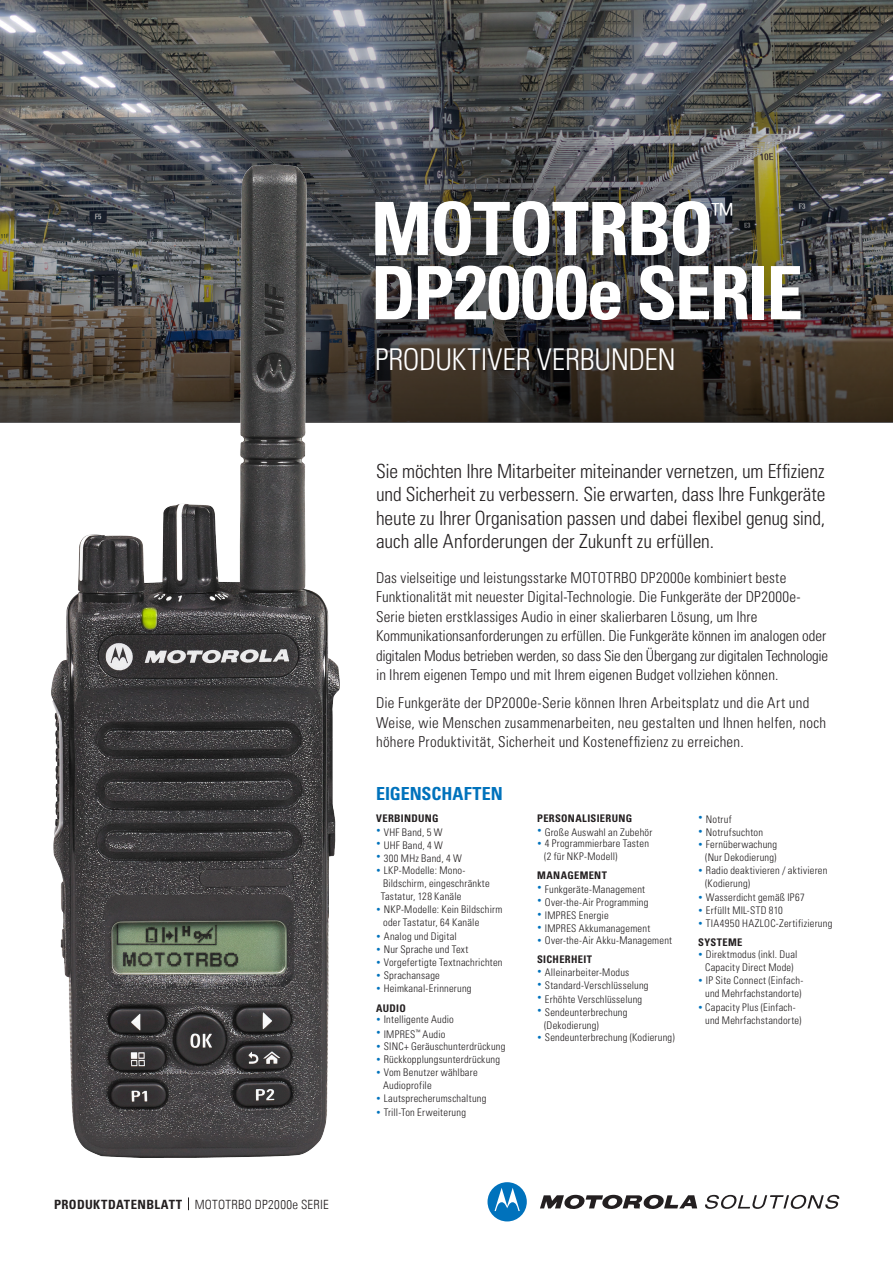
<style>
.page{position:relative;width:893px;height:1263px;background:#fff}
.page>*{position:absolute;margin:0;border:0;box-sizing:border-box;transform-origin:0 0}
.t1{font:700 condensed 73.65px "Univers LT Std";letter-spacing:-.03em;color:#fff}
.t2{font:300 condensed 30px "Univers LT Std";letter-spacing:-.01em;color:#fff}
.t3{font:300 condensed 29.25px "Univers LT Std";color:#fff}
.t4{font:300 condensed 19.5px/23.2px "Univers LT Std";letter-spacing:-.005em;color:#231f20;text-align:justify}
.t5{font:700 condensed 18px "Univers LT Std";letter-spacing:-.005em;color:#0072bc}
.t6{font:300 condensed 15px/19.5px "Univers LT Std";letter-spacing:.005em;color:#231f20}
.t7{font:300 condensed 12.75px "Univers LT";letter-spacing:.02em;color:#231f20}
.t8{font:300 condensed 10.5px/13.2px "Univers LT Std";letter-spacing:.02em;color:#231f20}
.t9{font:700 condensed 10.5px "Univers LT Std";letter-spacing:.03em;color:#231f20}
.s1{font-family:"Univers LT Std";font-weight:700}
.s2{font-size:75.9px}
.s3{font-family:"Koz Min Pr 6 N";font-weight:400;font-stretch:normal;color:#0072bc}
</style>
<div class="page">
<svg style="left:122px;top:0;width:771px;height:50px;background:#5a5d5e"></svg>
<img style="left:0;top:50px;width:893px;height:372px">
<img style="left:46px;top:161px;width:298px;height:997px">
<svg style="left:188px;top:1197px;width:1px;height:13px"></svg>
<svg style="left:540px;top:1195px;width:157px;height:14px"></svg>
<svg style="left:487px;top:1182px;width:40px;height:39px"></svg>
<svg style="left:705px;top:1195px;width:134px;height:14px"></svg>
<p class="t7" style="left:54px;top:1196px;width:276px"><span class="s1">PRODUKTDATENBLATT</span> MOTOTRBO DP2000e SERIE</p>
<p class="t1" style="left:371px;top:184px;width:344px">MOTOTRBO</p>
<p class="t3" style="left:711px;top:196px;width:23px">™</p>
<p class="t1" style="left:371px;top:248px;width:434px">DP<span class="s2">2000</span>e SERIE</p>
<p class="t2" style="left:375px;top:341px;width:302px">PRODUKTIVER VERBUNDEN</p>
<p class="t4" style="left:376px;top:460px;width:451px">Sie möchten Ihre Mitarbeiter miteinander vernetzen, um Effizienz und Sicherheit zu verbessern. Sie erwarten, dass Ihre Funkgeräte heute zu Ihrer Organisation passen und dabei flexibel genug sind, auch alle Anforderungen der Zukunft zu erfüllen.</p>
<p class="t6" style="left:376px;top:568px;width:454px">Das vielseitige und leistungsstarke MOTOTRBO DP2000e kombiniert beste Funktionalität mit neuester Digital-Technologie. Die Funkgeräte der DP2000e-Serie bieten erstklassiges Audio in einer skalierbaren Lösung, um Ihre Kommunikationsanforderungen zu erfüllen. Die Funkgeräte können im analogen oder digitalen Modus betrieben werden, so dass Sie den Übergang zur digitalen Technologie in Ihrem eigenen Tempo und mit Ihrem eigenen Budget vollziehen können.</p>
<p class="t6" style="left:376px;top:693px;width:452px">Die Funkgeräte der DP2000e-Serie können Ihren Arbeitsplatz und die Art und<br>Weise, wie Menschen zusammenarbeiten, neu gestalten und Ihnen helfen, noch höhere Produktivität, Sicherheit und Kosteneffizienz zu erreichen.</p>
<p class="t5" style="left:376px;top:782px;width:128px">EIGENSCHAFTEN</p>
<p class="t9" style="left:376px;top:812px;width:64px">VERBINDUNG</p>
<p class="t8" style="left:376px;top:825px;width:68px"><span class="s3">•</span> VHF Band, 5 W</p>
<p class="t8" style="left:376px;top:838px;width:68px"><span class="s3">•</span> UHF Band, 4 W</p>
<p class="t8" style="left:376px;top:852px;width:87px"><span class="s3">•</span> 300 MHz Band, 4 W</p>
<p class="t8" style="left:376px;top:863px;width:91px"><span class="s3">•</span> LKP-Modelle: Mono-</p>
<p class="t8" style="left:383px;top:876px;width:108px">Bildschirm, eingeschränkte</p>
<p class="t8" style="left:381px;top:890px;width:82px">Tastatur, 128 Kanäle</p>
<p class="t8" style="left:376px;top:903px;width:128px"><span class="s3">•</span> NKP-Modelle: Kein Bildschirm</p>
<p class="t8" style="left:383px;top:916px;width:98px">oder Tastatur, 64 Kanäle</p>
<p class="t8" style="left:376px;top:929px;width:82px"><span class="s3">•</span> Analog und Digital</p>
<p class="t8" style="left:376px;top:942px;width:94px"><span class="s3">•</span> Nur Sprache und Text</p>
<p class="t8" style="left:376px;top:956px;width:128px"><span class="s3">•</span> Vorgefertigte Textnachrichten</p>
<p class="t8" style="left:376px;top:969px;width:65px"><span class="s3">•</span> Sprachansage</p>
<p class="t8" style="left:376px;top:982px;width:97px"><span class="s3">•</span> Heimkanal-Erinnerung</p>
<p class="t9" style="left:376px;top:1001px;width:31px">AUDIO</p>
<p class="t8" style="left:376px;top:1013px;width:79px"><span class="s3">•</span> Intelligente Audio</p>
<p class="t8" style="left:376px;top:1027px;width:71px"><span class="s3">•</span> IMPRES<sup>™</sup> Audio</p>
<p class="t8" style="left:376px;top:1039px;width:131px"><span class="s3">•</span> SINC+ Geräuschunterdrückung</p>
<p class="t8" style="left:376px;top:1052px;width:125px"><span class="s3">•</span> Rückkopplungsunterdrückung</p>
<p class="t8" style="left:376px;top:1066px;width:103px"><span class="s3">•</span> Vom Benutzer wählbare</p>
<p class="t8" style="left:383px;top:1079px;width:50px">Audioprofile</p>
<p class="t8" style="left:376px;top:1092px;width:112px"><span class="s3">•</span> Lautsprecherumschaltung</p>
<p class="t8" style="left:376px;top:1105px;width:91px"><span class="s3">•</span> Trill-Ton Erweiterung</p>
<p class="t9" style="left:537px;top:812px;width:97px">PERSONALISIERUNG</p>
<p class="t8" style="left:537px;top:825px;width:117px"><span class="s3">•</span> Große Auswahl an Zubehör</p>
<p class="t8" style="left:544px;top:837px;width:106px;text-indent:-7px"><span class="s3">•</span> 4 Programmierbare Tasten (2 für NKP-Modell)</p>
<p class="t9" style="left:537px;top:869px;width:71px">MANAGEMENT</p>
<p class="t8" style="left:537px;top:882px;width:110px"><span class="s3">•</span> Funkgeräte-Management</p>
<p class="t8" style="left:537px;top:895px;width:113px"><span class="s3">•</span> Over-the-Air Programming</p>
<p class="t8" style="left:537px;top:909px;width:73px"><span class="s3">•</span> IMPRES Energie</p>
<p class="t8" style="left:537px;top:922px;width:115px"><span class="s3">•</span> IMPRES Akkumanagement</p>
<p class="t8" style="left:537px;top:934px;width:137px"><span class="s3">•</span> Over-the-Air Akku-Management</p>
<p class="t9" style="left:537px;top:953px;width:56px">SICHERHEIT</p>
<p class="t8" style="left:537px;top:966px;width:94px"><span class="s3">•</span> Alleinarbeiter-Modus</p>
<p class="t8" style="left:537px;top:979px;width:113px"><span class="s3">•</span> Standard-Verschlüsselung</p>
<p class="t8" style="left:537px;top:992px;width:107px"><span class="s3">•</span> Erhöhte Verschlüsselung</p>
<p class="t8" style="left:544px;top:1005px;width:85px;text-indent:-7px"><span class="s3">•</span> Sendeunterbrechung (Dekodierung)</p>
<p class="t8" style="left:537px;top:1030px;width:139px"><span class="s3">•</span> Sendeunterbrechung (Kodierung)</p>
<p class="t8" style="left:698px;top:812px;width:35px"><span class="s3">•</span> Notruf</p>
<p class="t8" style="left:698px;top:826px;width:66px"><span class="s3">•</span> Notrufsuchton</p>
<p class="t8" style="left:698px;top:837px;width:80px;text-align:right"><span class="s3">•</span> Fernüberwachung (Nur Dekodierung)</p>
<p class="t8" style="left:698px;top:864px;width:131px"><span class="s3">•</span> Radio deaktivieren / aktivieren</p>
<p class="t8" style="left:705px;top:877px;width:46px">(Kodierung)</p>
<p class="t8" style="left:698px;top:890px;width:108px"><span class="s3">•</span> Wasserdicht gemäß IP67</p>
<p class="t8" style="left:698px;top:903px;width:86px"><span class="s3">•</span> Erfüllt MIL-STD 810</p>
<p class="t8" style="left:698px;top:917px;width:136px"><span class="s3">•</span> TIA4950 HAZLOC-Zertifizierung</p>
<p class="t9" style="left:698px;top:936px;width:46px">SYSTEME</p>
<p class="t8" style="left:698px;top:947px;width:101px"><span class="s3">•</span> Direktmodus (inkl. Dual</p>
<p class="t8" style="left:705px;top:960px;width:90px">Capacity Direct Mode)</p>
<p class="t8" style="left:698px;top:974px;width:107px"><span class="s3">•</span> IP Site Connect (Einfach-</p>
<p class="t8" style="left:705px;top:987px;width:98px">und Mehrfachstandorte)</p>
<p class="t8" style="left:698px;top:1000px;width:99px"><span class="s3">•</span> Capacity Plus (Einfach-</p>
<p class="t8" style="left:705px;top:1013px;width:98px">und Mehrfachstandorte)</p>
</div>
